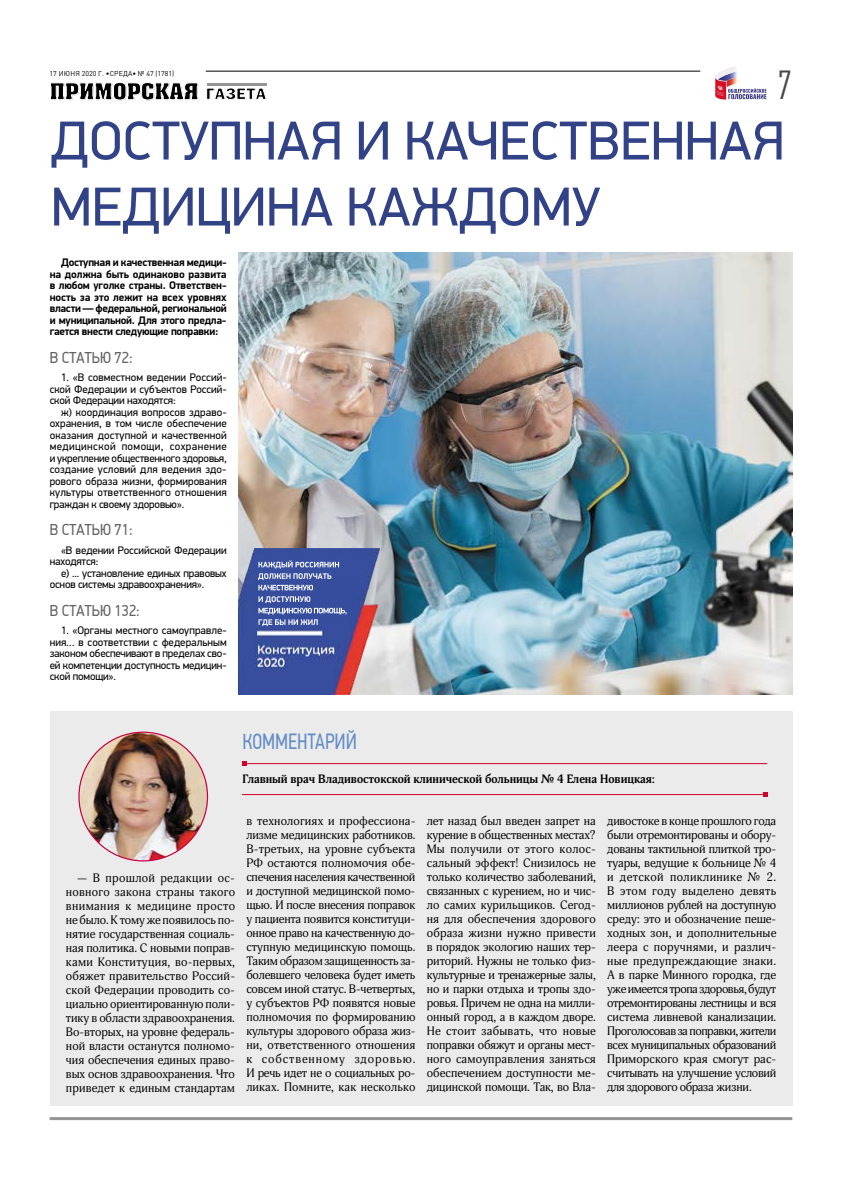
<style>
.page{position:relative;width:842px;height:1191px;background:#fff}
.page>*{position:absolute;margin:0;border:0;box-sizing:border-box;transform-origin:0 0}
.t1{font:55px/66px "PF Din Display Pro";color:#324287}
.t2{font:condensed 40px "DIN Pro";color:#464646}
.t3{font:22px "PF Din Text Cond Pro";color:#638dc7;scale:.9 1}
.t4{font:16px "PF Din Display Pro";color:#636363;scale:.9 1}
.t5{font:12px/14px "Adonis C";letter-spacing:-.005em;color:#000;text-align:justify}
.t6{font:700 12px "Adonis";letter-spacing:-.005em;color:#000}
.t7{font:11px/11.5px "PF Din Display Pro";letter-spacing:-.015em;color:#000;text-align:justify}
.t8{font:700 11px/11.5px "PF Din Display Pro";letter-spacing:-.025em;color:#000;text-align:justify}
.t9{font:7px "DIN Pro";color:#000}
</style>
<div class="page">
<hr style="left:50px;top:1117px;width:742px;height:3px;background:#959595">
<hr style="left:206px;top:71px;width:494px;height:1px;background:#000">
<svg style="left:51px;top:82px;width:147px;height:18px"></svg>
<svg style="left:207px;top:88px;width:59px;height:12px"></svg>
<hr style="left:207px;top:83px;width:59px;height:2px;background:#959595">
<svg style="left:715px;top:79px;width:51px;height:20px"></svg>
<img style="left:727px;top:81px;width:15px;height:6px">
<img style="left:718px;top:79px;width:24px;height:2px">
<img style="left:715px;top:66px;width:21px;height:13px">
<img style="left:718px;top:69px;width:20px;height:10px">
<div style="left:50px;top:711px;width:742px;height:394px;background:#ebebeb"></div>
<hr style="left:242px;top:794px;width:524px;height:1px;background:#cf022b">
<svg style="left:764px;top:792px;width:4px;height:4px"></svg>
<hr style="left:245px;top:763px;width:522px;height:1px;background:#cf022b">
<svg style="left:243px;top:761px;width:4px;height:4px"></svg>
<img style="left:79px;top:732px;width:128px;height:129px;border-radius:64px">
<img style="left:238px;top:252px;width:554px;height:442px">
<img style="left:238px;top:549px;width:147px;height:145px">
<svg style="left:258px;top:596px;width:89px;height:30px"></svg>
<svg style="left:258px;top:560px;width:81px;height:30px"></svg>
<p class="t9" style="left:50px;top:68px;width:126px">17 ИЮНЯ 2020 Г. •СРЕДА• № 47 (1781)</p>
<h2 class="t2" style="left:778px;top:56px;width:16px">7</h2>
<h1 class="t1" style="left:51px;top:108px;width:735px">ДОСТУПНАЯ И КАЧЕСТВЕННАЯ<br>МЕДИЦИНА КАЖДОМУ</h1>
<p class="t8" style="left:50px;top:257px;width:179px;text-indent:11px">Доступная и качественная медици&shy;на должна быть одинаково развита в любом уголке страны. Ответствен&shy;ность за это лежит на всех уровнях власти — федеральной, региональной и муниципальной. Для этого предла&shy;гается внести следующие поправки:</p>
<h3 class="t4" style="left:50px;top:348px;width:94px">В СТАТЬЮ 72:</h3>
<p class="t7" style="left:50px;top:372px;width:179px;text-indent:11px">1. «В совместном ведении Россий&shy;ской Федерации и субъектов Россий&shy;ской Федерации находятся:</p>
<p class="t7" style="left:50px;top:406px;width:179px;text-indent:11px">ж) координация вопросов здраво&shy;охранения, в том числе обеспечение оказания доступной и качественной медицинской помощи, сохранение и укрепление общественного здоровья, создание условий для ведения здо&shy;рового образа жизни, формирования культуры ответственного отношения граждан к своему здоровью».</p>
<h3 class="t4" style="left:50px;top:520px;width:94px">В СТАТЬЮ 71:</h3>
<p class="t7" style="left:50px;top:544px;width:179px;text-indent:11px">«В ведении Российской Федерации находятся:</p>
<p class="t7" style="left:50px;top:567px;width:178px;text-indent:11px">e) ... установление единых правовых основ системы здравоохранения».</p>
<h3 class="t4" style="left:50px;top:601px;width:102px">В СТАТЬЮ 132:</h3>
<p class="t7" style="left:50px;top:625px;width:179px;text-indent:11px">1. «Органы местного самоуправле&shy;ния… в соответствии с федеральным законом обеспечивают в пределах сво&shy;ей компетенции доступность медицин&shy;ской помощи».</p>
<h3 class="t3" style="left:243px;top:728px;width:129px">КОММЕНТАРИЙ</h3>
<p class="t6" style="left:242px;top:771px;width:414px">Главный врач Владивостокской клинической больницы № 4 Елена Новицкая:</p>
<p class="t5" style="left:66px;top:871px;width:171px;text-indent:11px">— В прошлой редакции ос&shy;новного закона страны такого внимания к медицине просто не было. К тому же появилось по&shy;нятие государственная социаль&shy;ная политика. С новыми поправ&shy;ками Конституция, во-первых, обяжет правительство Россий&shy;ской Федерации проводить со&shy;циально ориентированную поли&shy;тику в области здравоохранения.<br>Во-вторых, на уровне федераль&shy;ной власти останутся полномо&shy;чия обеспечения единых право&shy;вых основ здравоохранения. Что приведет к единым стандартам</p>
<p class="t5" style="left:246px;top:814px;width:171px">в технологиях и профессиона&shy;лизме медицинских работников.<br>В-третьих, на уровне субъекта РФ остаются полномочия обе&shy;спечения населения качественной и доступной медицинской помо&shy;щью. И после внесения поправок у пациента появится конституци&shy;онное право на качественную до&shy;ступную медицинскую помощь.<br>Таким образом защищенность за&shy;болевшего человека будет иметь совсем иной статус. В-четвертых, у субъектов РФ появятся новые полномочия по формированию культуры здорового образа жиз&shy;ни, ответственного отношения к собственному здоровью.<br>И речь идет не о социальных ро&shy;ликах. Помните, как несколько</p>
<p class="t5" style="left:427px;top:814px;width:171px">лет назад был введен запрет на курение в общественных местах?<br>Мы получили от этого колос&shy;сальный эффект! Снизилось не только количество заболеваний, связанных с курением, но и чис&shy;ло самих курильщиков. Сегод&shy;ня для обеспечения здорового образа жизни нужно привести в порядок экологию наших тер&shy;риторий. Нужны не только физ&shy;культурные и тренажерные залы, но и парки отдыха и тропы здо&shy;ровья. Причем не одна на милли&shy;онный город, а в каждом дворе.<br>Не стоит забывать, что новые поправки обяжут и органы мест&shy;ного самоуправления заняться обеспечением доступности ме&shy;дицинской помощи. Так, во Вла-</p>
<p class="t5" style="left:607px;top:814px;width:171px">дивостоке в конце прошлого года были отремонтированы и обору&shy;дованы тактильной плиткой тро&shy;туары, ведущие к больнице № 4 и детской поликлинике № 2.<br>В этом году выделено девять миллионов рублей на доступную среду: это и обозначение пеше&shy;ходных зон, и дополнительные леера с поручнями, и различ&shy;ные предупреждающие знаки.<br>А в парке Минного городка, где уже имеется тропа здоровья, будут отремонтированы лестницы и вся система ливневой канализации.<br>Проголосовав за поправки, жители всех муниципальных образований Приморского края смогут рас&shy;считывать на улучшение условий для здорового образа жизни.</p>
</div>
